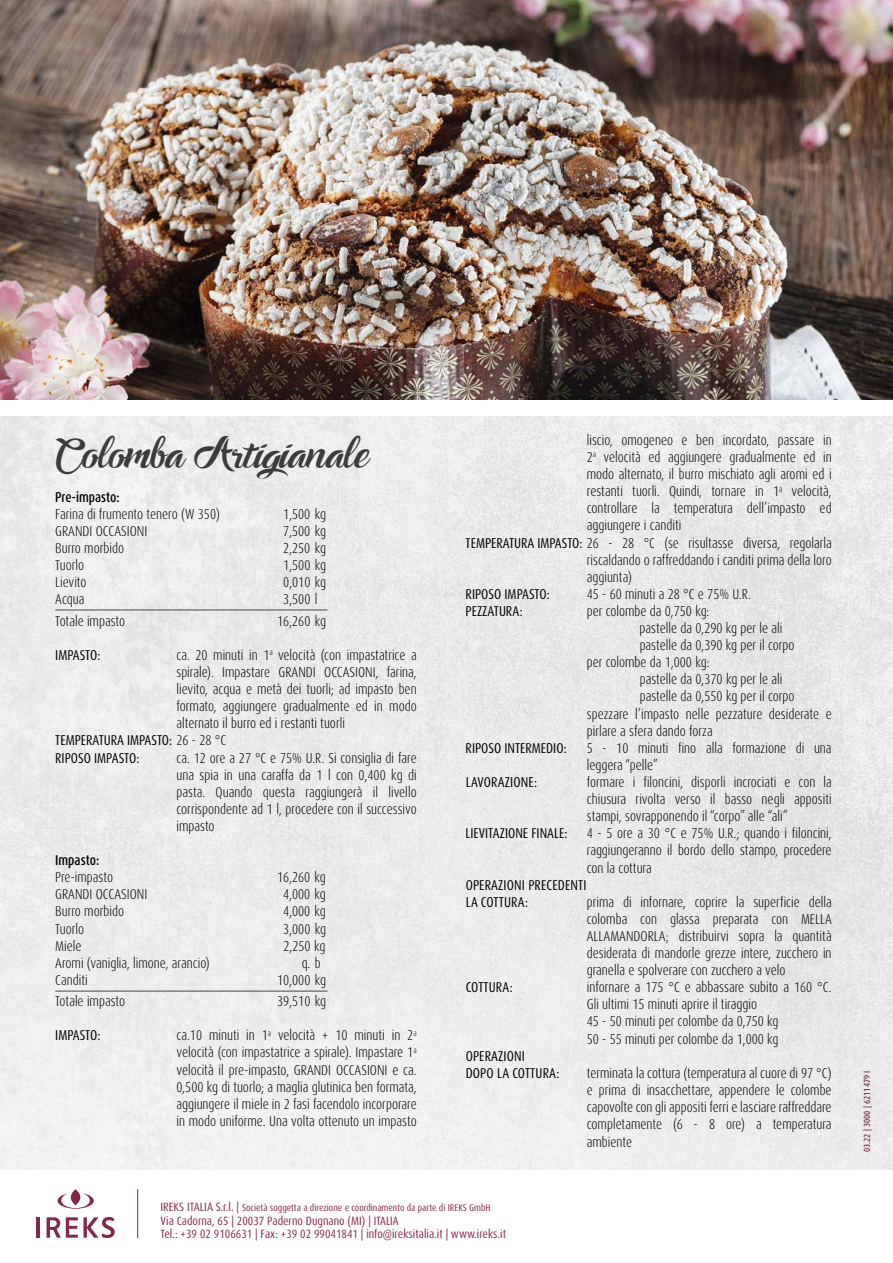
<style>
.page{position:relative;width:893px;height:1263px;background:#fff}
.page>*{position:absolute;margin:0;border:0;box-sizing:border-box;transform-origin:0 0}
.t1{font:36px "Ampera";color:#3c3c3b;scale:.95 1}
.t2{font:300 condensed 14.25px/17.1px "Dax Pro";color:#000;text-align:justify;scale:.95 1}
.t3{font:condensed 14.25px/17.1px "Dax Pro";color:#000;scale:.95 1}
.t4{font:500 condensed 14.25px "Dax Pro";color:#000;scale:.95 1}
.t5{font:condensed 12px/13.5px "Dax Pro";color:#822a44}
.t6{font:condensed 9.75px "Dax Pro";color:#822a44}
.t7{font:500 condensed 9px "Dax Pro";color:#822a44}
.s1{font-weight:300}
.s2{font-weight:400}
.s3{font-size:12px}
</style>
<div class="page">
<img style="left:0;top:417px;width:893px;height:753px">
<hr style="left:37px;top:1217px;width:3px;height:21px;background:#822a44">
<svg style="left:47px;top:1217px;width:68px;height:21px"></svg>
<svg style="left:58px;top:1189px;width:36px;height:20px"></svg>
<hr style="left:137px;top:1189px;width:1px;height:49px;background:#822a44">
<img style="left:0;top:0;width:893px;height:400px">
<hr style="left:55px;top:610px;width:272px;height:1px;background:#474747">
<hr style="left:55px;top:991px;width:272px;height:1px;background:#474747">
<h1 class="t1" style="left:55px;top:426px;width:332px">Colomba Artigianale</h1>
<p class="t4" style="left:55px;top:488px;width:69px">Pre-impasto:</p>
<p class="t2" style="left:55px;top:505px;width:175px">Farina di frumento tenero (W 350)</p>
<p class="t2" style="left:283px;top:505px;width:46px">1,500 kg</p>
<p class="t2" style="left:55px;top:522px;width:98px">GRANDI OCCASIONI</p>
<p class="t2" style="left:283px;top:522px;width:46px">7,500 kg</p>
<p class="t2" style="left:55px;top:540px;width:74px">Burro morbido</p>
<p class="t2" style="left:283px;top:540px;width:46px">2,250 kg</p>
<p class="t2" style="left:55px;top:557px;width:32px">Tuorlo</p>
<p class="t2" style="left:283px;top:557px;width:46px">1,500 kg</p>
<p class="t2" style="left:55px;top:574px;width:34px">Lievito</p>
<p class="t2" style="left:283px;top:574px;width:46px">0,010 kg</p>
<p class="t2" style="left:55px;top:591px;width:32px">Acqua</p>
<p class="t2" style="left:283px;top:591px;width:37px">3,500 l</p>
<p class="t2" style="left:55px;top:612px;width:75px">Totale impasto</p>
<p class="t2" style="left:277px;top:612px;width:53px">16,260 kg</p>
<p class="t3" style="left:55px;top:646px;width:49px">IMPASTO:</p>
<p class="t2" style="left:177px;top:646px;width:254px">ca. 20 minuti in 1<sup>a</sup> velocità (con impastatrice a</p>
<p class="t2" style="left:176px;top:664px;width:254px">spirale). Impastare GRANDI OCCASIONI, farina,</p>
<p class="t2" style="left:176px;top:681px;width:254px">lievito, acqua e metà dei tuorli; ad impasto ben</p>
<p class="t2" style="left:176px;top:698px;width:254px">formato, aggiungere gradualmente ed in modo</p>
<p class="t2" style="left:176px;top:715px;width:179px">alternato il burro ed i restanti tuorli</p>
<p class="t3" style="left:55px;top:732px;width:181px">TEMPERATURA IMPASTO: <span class="s1">26 - 28 °C</span></p>
<p class="t3" style="left:55px;top:749px;width:90px">RIPOSO IMPASTO:</p>
<p class="t2" style="left:176px;top:749px;width:254px">ca. 12 ore a 27 °C e 75% U.R. Si consiglia di fare una spia in una caraffa da 1 l con 0,400 kg di pasta. Quando questa raggiungerà il livello corrispondente ad 1 l, procedere con il successivo impasto</p>
<p class="t4" style="left:55px;top:851px;width:48px">Impasto:</p>
<p class="t2" style="left:55px;top:869px;width:62px">Pre-impasto</p>
<p class="t2" style="left:277px;top:869px;width:53px">16,260 kg</p>
<p class="t2" style="left:55px;top:886px;width:98px">GRANDI OCCASIONI</p>
<p class="t2" style="left:283px;top:886px;width:46px">4,000 kg</p>
<p class="t2" style="left:55px;top:903px;width:74px">Burro morbido</p>
<p class="t2" style="left:283px;top:903px;width:46px">4,000 kg</p>
<p class="t2" style="left:55px;top:920px;width:32px">Tuorlo</p>
<p class="t2" style="left:283px;top:920px;width:46px">3,000 kg</p>
<p class="t2" style="left:55px;top:937px;width:29px">Miele</p>
<p class="t2" style="left:284px;top:937px;width:45px">2,250 kg</p>
<p class="t2" style="left:55px;top:954px;width:164px">Aromi (vaniglia, limone, arancio)</p>
<p class="t2" style="left:302px;top:954px;width:21px">q. b</p>
<p class="t2" style="left:55px;top:971px;width:36px">Canditi</p>
<p class="t2" style="left:277px;top:971px;width:53px">10,000 kg</p>
<p class="t2" style="left:55px;top:993px;width:75px">Totale impasto</p>
<p class="t2" style="left:277px;top:993px;width:53px">39,510 kg</p>
<p class="t3" style="left:55px;top:1027px;width:49px">IMPASTO:</p>
<p class="t2" style="left:176px;top:1027px;width:254px">ca.10 minuti in 1<sup>a</sup> velocità + 10 minuti in 2<sup>a </sup>velocità (con impastatrice a spirale). Impastare 1<sup>a </sup>velocità il pre-impasto, GRANDI OCCASIONI e ca.<br>0,500 kg di tuorlo; a maglia glutinica ben formata, aggiungere il miele in 2 fasi facendolo incorporare in modo uniforme. Una volta ottenuto un impasto</p>
<p class="t2" style="left:587px;top:431px;width:259px">liscio, omogeneo e ben incordato, passare in</p>
<p class="t2" style="left:587px;top:449px;width:259px">2<sup>a</sup> velocità ed aggiungere gradualmente ed in</p>
<p class="t2" style="left:587px;top:466px;width:259px">modo alternato, il burro mischiato agli aromi ed i</p>
<p class="t2" style="left:587px;top:483px;width:259px">restanti tuorli. Quindi, tornare in 1<sup>a</sup> velocità,</p>
<p class="t2" style="left:587px;top:500px;width:259px">controllare la temperatura dell’impasto ed</p>
<p class="t2" style="left:587px;top:517px;width:101px">aggiungere i canditi</p>
<p class="t2" style="left:466px;top:534px;width:387px"><span class="s2">TEMPERATURA IMPASTO:</span> 26 - 28 °C (se risultasse diversa, regolarla</p>
<p class="t2" style="left:587px;top:551px;width:259px">riscaldando o raffreddando i canditi prima della loro</p>
<p class="t2" style="left:587px;top:568px;width:49px">aggiunta)</p>
<p class="t3" style="left:466px;top:585px;width:90px">RIPOSO IMPASTO:</p>
<p class="t2" style="left:587px;top:585px;width:174px">45 - 60 minuti a 28 °C e 75% U.R.</p>
<p class="t3" style="left:466px;top:603px;width:62px">PEZZATURA:</p>
<p class="t2" style="left:587px;top:602px;width:131px">per colombe da 0,750 kg:</p>
<p class="t2" style="left:640px;top:620px;width:152px">pastelle da 0,290 kg per le ali</p>
<p class="t2" style="left:640px;top:637px;width:165px">pastelle da 0,390 kg per il corpo</p>
<p class="t2" style="left:587px;top:654px;width:131px">per colombe da 1,000 kg:</p>
<p class="t2" style="left:640px;top:671px;width:152px">pastelle da 0,370 kg per le ali</p>
<p class="t2" style="left:640px;top:688px;width:165px">pastelle da 0,550 kg per il corpo</p>
<p class="t2" style="left:587px;top:705px;width:259px">spezzare l’impasto nelle pezzature desiderate e</p>
<p class="t2" style="left:587px;top:722px;width:134px">pirlare a sfera dando forza</p>
<p class="t3" style="left:466px;top:739px;width:108px">RIPOSO INTERMEDIO:</p>
<p class="t2" style="left:587px;top:739px;width:259px">5 - 10 minuti fino alla formazione di una leggera “pelle”</p>
<p class="t3" style="left:466px;top:774px;width:77px">LAVORAZIONE:</p>
<p class="t2" style="left:587px;top:773px;width:259px">formare i filoncini, disporli incrociati e con la chiusura rivolta verso il basso negli appositi stampi, sovrapponendo il “corpo” alle “ali”</p>
<p class="t3" style="left:466px;top:825px;width:109px">LIEVITAZIONE FINALE:</p>
<p class="t2" style="left:587px;top:825px;width:259px">4 - 5 ore a 30 °C e 75% U.R.; quando i filoncini, raggiungeranno il bordo dello stampo, procedere con la cottura</p>
<p class="t3" style="left:466px;top:876px;width:129px">OPERAZIONI PRECEDENTI<br>LA COTTURA:</p>
<p class="t2" style="left:587px;top:893px;width:260px">prima di infornare, coprire la superficie della colomba con glassa preparata con MELLA ALLAMANDORLA; distribuirvi sopra la quantità desiderata di mandorle grezze intere, zucchero in granella e spolverare con zucchero a velo</p>
<p class="t3" style="left:466px;top:979px;width:51px">COTTURA:</p>
<p class="t2" style="left:587px;top:979px;width:259px;text-align:left">infornare a 175 °C e abbassare subito a 160 °C.<br>Gli ultimi 15 minuti aprire il tiraggio<br>45 - 50 minuti per colombe da 0,750 kg<br>50 - 55 minuti per colombe da 1,000 kg</p>
<p class="t3" style="left:466px;top:1047px;width:100px">OPERAZIONI<br>DOPO LA COTTURA:</p>
<p class="t2" style="left:587px;top:1064px;width:259px">terminata la cottura (temperatura al cuore di 97 °C) e prima di insacchettare, appendere le colombe capovolte con gli appositi ferri e lasciare raffreddare completamente (6 - 8 ore) a temperatura ambiente</p>
<p class="t6" style="left:161px;top:1201px;width:332px"><span class="s3">IREKS ITALIA S.r.l. |</span> Società soggetta a direzione e coordinamento da parte di IREKS GmbH</p>
<p class="t5" style="left:161px;top:1214px;width:347px">Via Cadorna, 65 | 20037 Paderno Dugnano (MI) | ITALIA<br>Tel.: +39 02 9106631 | Fax: +39 02 99041841 | info@ireksitalia.it | www.ireks.it</p>
<p class="t7" style="left:861px;top:1152px;width:83px;rotate:-90deg">03.22 | 3000 | 6211479 I</p>
</div>
